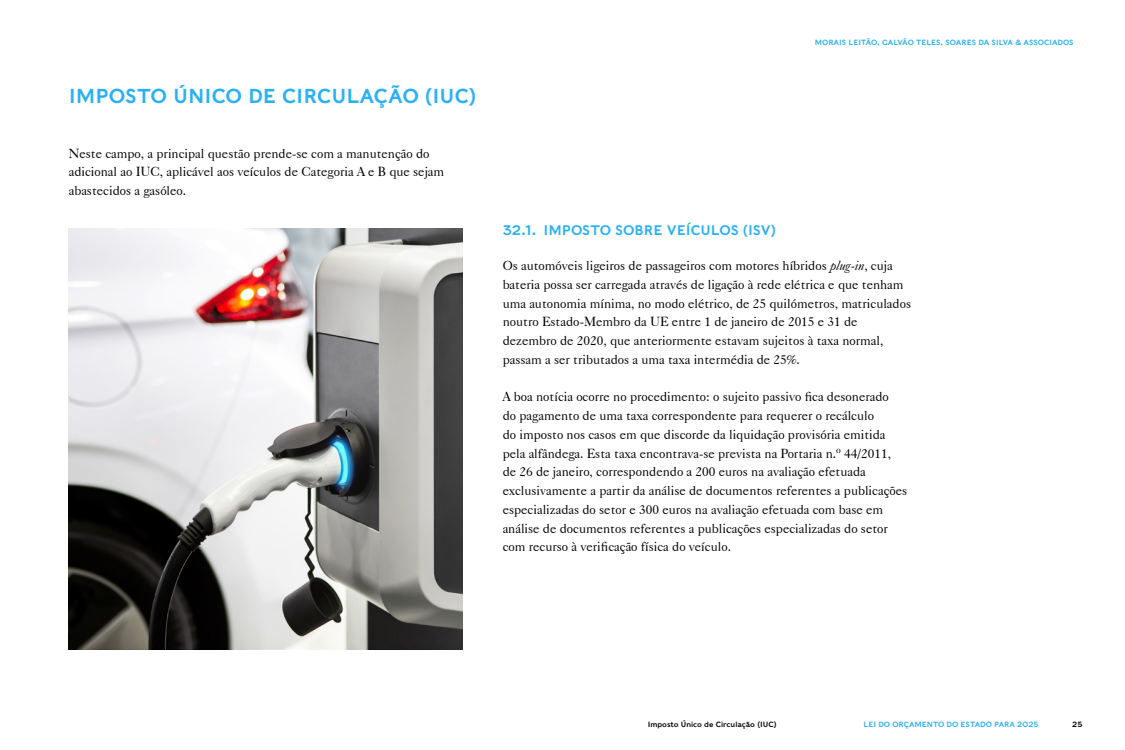
<style>
.page{position:relative;width:1125px;height:750px;background:#fff}
.page>*{position:absolute;margin:0;border:0;box-sizing:border-box;transform-origin:0 0}
.t1{font:20px "Caslons Egyptian";color:#2ab1f5}
.t2{font:13.75px "Caslons Egyptian";color:#2ab1f5}
.t3{font:13.12px/18.8px "Caslon 540 BT";color:#000}
.t4{font:7.5px "Caslons Egyptian";color:#2ab1f5}
.t5{font:7.5px "Caslons Egyptian";color:#000}
.s1{font-style:italic}
</style>
<div class="page">
<img style="left:69px;top:228px;width:393px;height:421px">
<h1 class="t1" style="left:69px;top:83px;width:409px">IMPOSTO ÚNICO DE CIRCULAÇÃO (IUC)</h1>
<p class="t3" style="left:69px;top:143px;width:377px">Neste campo, a principal questão prende-se com a manutenção do adicional ao IUC, aplicável aos veículos de Categoria A e B que sejam abastecidos a gasóleo.</p>
<p class="t4" style="left:815px;top:37px;width:260px">MORAIS LEITÃO, GALVÃO TELES, SOARES DA SILVA &amp; ASSOCIADOS</p>
<p class="t2" style="left:503px;top:221px;width:275px">32.1. IMPOSTO SOBRE VEÍCULOS (ISV)</p>
<p class="t3" style="left:503px;top:256px;width:410px">Os automóveis ligeiros de passageiros com motores híbridos <span class="s1">plug-in</span>, cuja bateria possa ser carregada através de ligação à rede elétrica e que tenham uma autonomia mínima, no modo elétrico, de 25 quilómetros, matriculados noutro Estado-Membro da UE entre 1 de janeiro de 2015 e 31 de dezembro de 2020, que anteriormente estavam sujeitos à taxa normal, passam a ser tributados a uma taxa intermédia de 25%.</p>
<p class="t3" style="left:503px;top:387px;width:406px">A boa notícia ocorre no procedimento: o sujeito passivo fica desonerado<br>do pagamento de uma taxa correspondente para requerer o recálculo<br>do imposto nos casos em que discorde da liquidação provisória emitida pela alfândega. Esta taxa encontrava-se prevista na Portaria n.º 44/2011, de 26 de janeiro, correspondendo a 200 euros na avaliação efetuada exclusivamente a partir da análise de documentos referentes a publicações especializadas do setor e 300 euros na avaliação efetuada com base em análise de documentos referentes a publicações especializadas do setor com recurso à verificação física do veículo.</p>
<p class="t5" style="left:648px;top:720px;width:130px">Imposto Único de Circulação (IUC)</p>
<p class="t4" style="left:864px;top:720px;width:177px">LEI DO ORÇAMENTO DO ESTADO PARA 2025</p>
<p class="t5" style="left:1072px;top:720px;width:12px">25</p>
</div>
